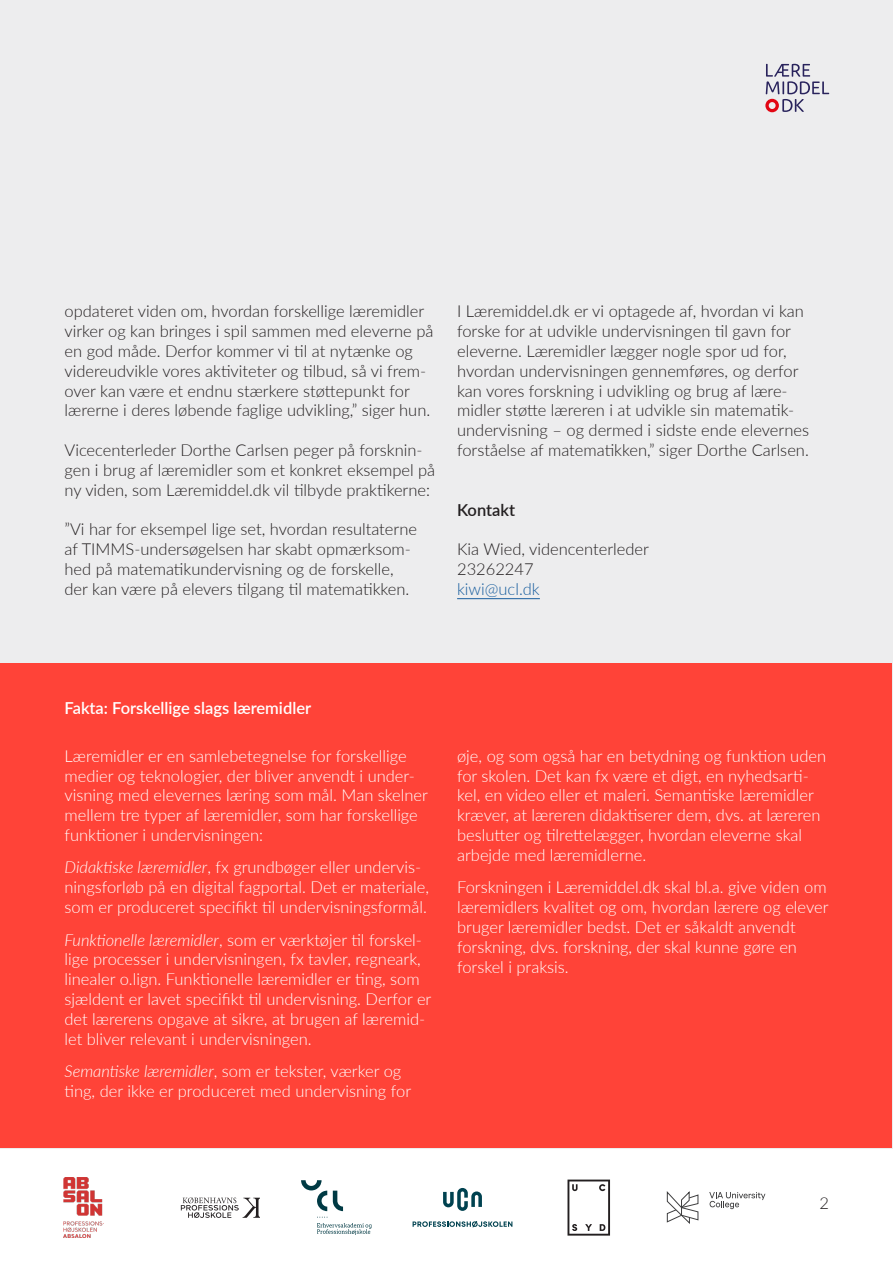
<style>
.page{position:relative;width:893px;height:1263px;background:#fff}
.page>*{position:absolute;margin:0;border:0;box-sizing:border-box;transform-origin:0 0}
.body_kopi{font:300 16.5px/19.8px "Lato";color:#fff}
.body{font:300 16.5px/19.8px "Lato";color:#231f20}
.t1{font:600 16.5px "Lato";color:#fff}
.t2{font:600 16.5px "Lato";color:#231f20}
.s1{color:#175d9e}
.s2{font-style:italic}
</style>
<div class="page">
<div style="left:0;top:0;width:893px;height:1148px;background:#ededee"></div>
<img style="left:64px;top:1178px;width:40px;height:59px">
<svg style="left:181px;top:1197px;width:79px;height:21px"></svg>
<svg style="left:567px;top:1179px;width:43px;height:56px"></svg>
<svg style="left:301px;top:1180px;width:26px;height:31px"></svg>
<svg style="left:333px;top:1190px;width:10px;height:21px"></svg>
<svg style="left:317px;top:1217px;width:54px;height:18px"></svg>
<svg style="left:413px;top:1221px;width:99px;height:6px"></svg>
<svg style="left:443px;top:1188px;width:39px;height:23px"></svg>
<svg style="left:709px;top:1192px;width:56px;height:17px"></svg>
<svg style="left:667px;top:1191px;width:31px;height:33px"></svg>
<svg style="left:765px;top:64px;width:64px;height:48px"></svg>
<div style="left:1px;top:663px;width:891px;height:485px;background:#ff4338"></div>
<hr style="left:457px;top:598px;width:83px;height:1px;background:#175d9e">
<p class="body" style="left:65px;top:301px;width:370px">opdateret viden om, hvordan forskellige læremidler virker og kan bringes i spil sammen med eleverne på en god måde. Derfor kommer vi til at nytænke og videreudvikle vores aktiviteter og tilbud, så vi frem&shy;over kan være et endnu stærkere støttepunkt for lærerne i deres løbende faglige udvikling,” siger hun.</p>
<p class="body" style="left:65px;top:440px;width:372px">Vicecenterleder Dorthe Carlsen peger på forsknin&shy;gen i brug af læremidler som et konkret eksempel på ny viden, som Læremiddel.dk vil tilbyde praktikerne:</p>
<p class="body" style="left:65px;top:519px;width:354px">”Vi har for eksempel lige set, hvordan resultaterne af TIMMS-undersøgelsen har skabt opmærksom&shy;hed på matematikundervisning og de forskelle, der kan være på elevers tilgang til matematikken.</p>
<p class="body" style="left:457px;top:301px;width:353px">I Læremiddel.dk er vi optagede af, hvordan vi kan forske for at udvikle undervisningen til gavn for eleverne. Læremidler lægger nogle spor ud for, hvordan undervisningen gennemføres, og derfor kan vores forskning i udvikling og brug af lære&shy;midler støtte læreren i at udvikle sin matematik&shy;undervisning – og dermed i sidste ende elevernes forståelse af matematikken,” siger Dorthe Carlsen.</p>
<p class="t2" style="left:457px;top:497px;width:60px">Kontakt</p>
<p class="body" style="left:457px;top:539px;width:193px">Kia Wied, videncenterleder<br>23262247<br><span class="s1">kiwi@ucl.dk</span></p>
<p class="t1" style="left:65px;top:695px;width:248px">Fakta: Forskellige slags læremidler</p>
<p class="body_kopi" style="left:65px;top:745px;width:365px">Læremidler er en samlebetegnelse for forskellige medier og teknologier, der bliver anvendt i under&shy;visning med elevernes læring som mål. Man skelner mellem tre typer af læremidler, som har forskellige funktioner i undervisningen:</p>
<p class="body_kopi" style="left:65px;top:857px;width:366px"><span class="s2">Didaktiske læremidler</span>, fx grundbøger eller undervis&shy;ningsforløb på en digital fagportal. Det er materiale, som er produceret specifikt til undervisningsformål.</p>
<p class="body_kopi" style="left:65px;top:929px;width:368px"><span class="s2">Funktionelle læremidler</span>, som er værktøjer til forskel&shy;lige processer i undervisningen, fx tavler, regneark, linealer o.lign. Funktionelle læremidler er ting, som sjældent er lavet specifikt til undervisning. Derfor er det lærerens opgave at sikre, at brugen af læremid&shy;let bliver relevant i undervisningen.</p>
<p class="body_kopi" style="left:65px;top:1061px;width:348px"><span class="s2">Semantiske læremidler</span>, som er tekster, værker og ting, der ikke er produceret med undervisning for</p>
<p class="body_kopi" style="left:457px;top:745px;width:370px">øje, og som også har en betydning og funktion uden for skolen. Det kan fx være et digt, en nyhedsarti&shy;kel, en video eller et maleri. Semantiske læremidler kræver, at læreren didaktiserer dem, dvs. at læreren beslutter og tilrettelægger, hvordan eleverne skal arbejde med læremidlerne.</p>
<p class="body_kopi" style="left:457px;top:877px;width:373px">Forskningen i Læremiddel.dk skal bl.a. give viden om læremidlers kvalitet og om, hvordan lærere og elever bruger læremidler bedst. Det er såkaldt anvendt forskning, dvs. forskning, der skal kunne gøre en forskel i praksis.</p>
<p class="body" style="left:820px;top:1192px;width:11px">2</p>
</div>
